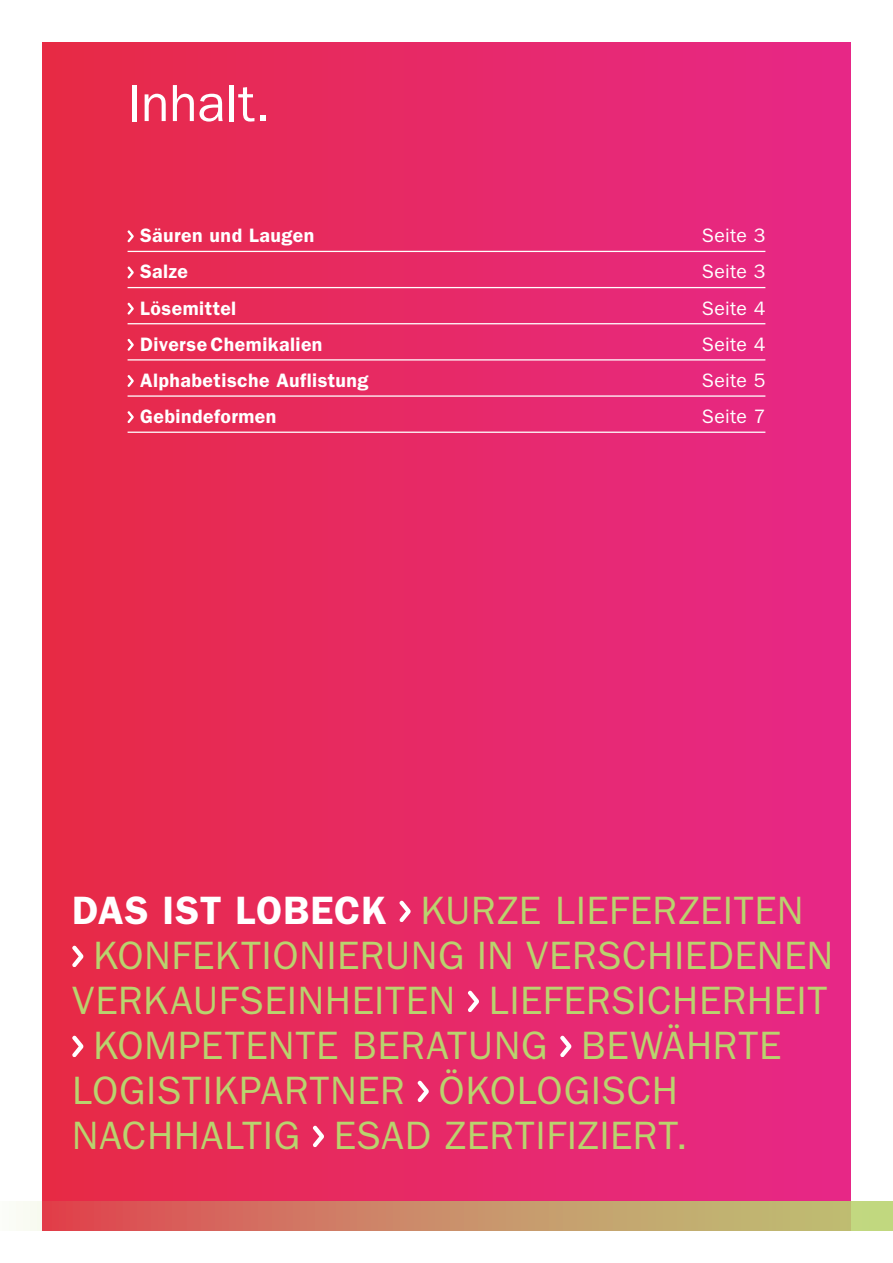
<style>
.page{position:relative;width:893px;height:1263px;background:#fff}
.page>*{position:absolute;margin:0;border:0;box-sizing:border-box;transform-origin:0 0}
.t1{font:52.5px "ITC Franklin Gothic Std";color:#fff}
.t2{font:39.75px "ITC Franklin Gothic Std";letter-spacing:.02em;color:#b9d36e}
.t3{font:600 19.5px "ITC Franklin Gothic Std";letter-spacing:.025em;color:#fff}
.t4{font:19.5px "ITC Franklin Gothic Std";letter-spacing:.02em;color:#fff}
.s1{font-weight:600;color:#fff}
</style>
<div class="page">
<div style="left:43px;top:43px;width:807px;height:1187px;background:linear-gradient(to right,#e72b46,#e72889)"></div>
<hr style="left:128px;top:251px;width:637px;height:1px;background:#fff">
<hr style="left:128px;top:287px;width:637px;height:1px;background:#fff">
<hr style="left:128px;top:323px;width:637px;height:1px;background:#fff">
<hr style="left:128px;top:359px;width:637px;height:1px;background:#fff">
<hr style="left:128px;top:395px;width:637px;height:2px;background:#fff">
<hr style="left:128px;top:432px;width:637px;height:1px;background:#fff">
<svg style="left:127px;top:230px;width:7px;height:12px"></svg>
<svg style="left:127px;top:267px;width:7px;height:12px"></svg>
<svg style="left:127px;top:303px;width:7px;height:12px"></svg>
<svg style="left:127px;top:339px;width:7px;height:12px"></svg>
<svg style="left:127px;top:375px;width:7px;height:12px"></svg>
<svg style="left:127px;top:411px;width:7px;height:12px"></svg>
<svg style="left:16px;top:1201px;width:877px;height:29px;background:#cd906b"></svg>
<svg style="left:399px;top:901px;width:12px;height:21px"></svg>
<svg style="left:72px;top:946px;width:11px;height:21px"></svg>
<svg style="left:468px;top:991px;width:11px;height:21px"></svg>
<svg style="left:72px;top:1036px;width:11px;height:21px"></svg>
<svg style="left:560px;top:1036px;width:11px;height:21px"></svg>
<svg style="left:417px;top:1081px;width:12px;height:21px"></svg>
<svg style="left:313px;top:1126px;width:11px;height:21px"></svg>
<h1 class="t1" style="left:128px;top:73px;width:144px">INHALT.</h1>
<p class="t3" style="left:140px;top:224px;width:176px">Säuren und Laugen</p>
<p class="t4" style="left:702px;top:224px;width:65px">SEITE 3</p>
<p class="t3" style="left:140px;top:260px;width:49px">Salze</p>
<p class="t4" style="left:702px;top:261px;width:65px">SEITE 3</p>
<p class="t3" style="left:140px;top:296px;width:98px">Lösemittel</p>
<p class="t4" style="left:702px;top:297px;width:65px">SEITE 4</p>
<p class="t3" style="left:140px;top:333px;width:184px">Diverse Chemikalien</p>
<p class="t4" style="left:702px;top:333px;width:65px">SEITE 4</p>
<p class="t3" style="left:140px;top:369px;width:230px">Alphabetische Auflistung</p>
<p class="t4" style="left:702px;top:369px;width:65px">SEITE 5</p>
<p class="t3" style="left:140px;top:405px;width:138px">Gebindeformen</p>
<p class="t4" style="left:702px;top:405px;width:65px">SEITE 7</p>
<p class="t2" style="left:72px;top:888px;width:733px"><span class="s1">Das ist Lobeck</span> KURZE LI EFERZEITEN</p>
<p class="t2" style="left:84px;top:933px;width:750px">KONFEKTIONI ERUNG I N VERSCHI EDENEN</p>
<p class="t2" style="left:72px;top:978px;width:756px">VERKAUFS-EI NHEITEN LI EFERSICHERHEIT</p>
<p class="t2" style="left:93px;top:1023px;width:690px">KOMPETENTE BERATUNG B EWÄHRTE</p>
<p class="t2" style="left:72px;top:1068px;width:607px">LOGISTI KPARTNER ÖKOLOGISCH</p>
<p class="t2" style="left:72px;top:1113px;width:617px">NACHHALTI G ESAD ZERTI FIZI ERT.</p>
</div>
